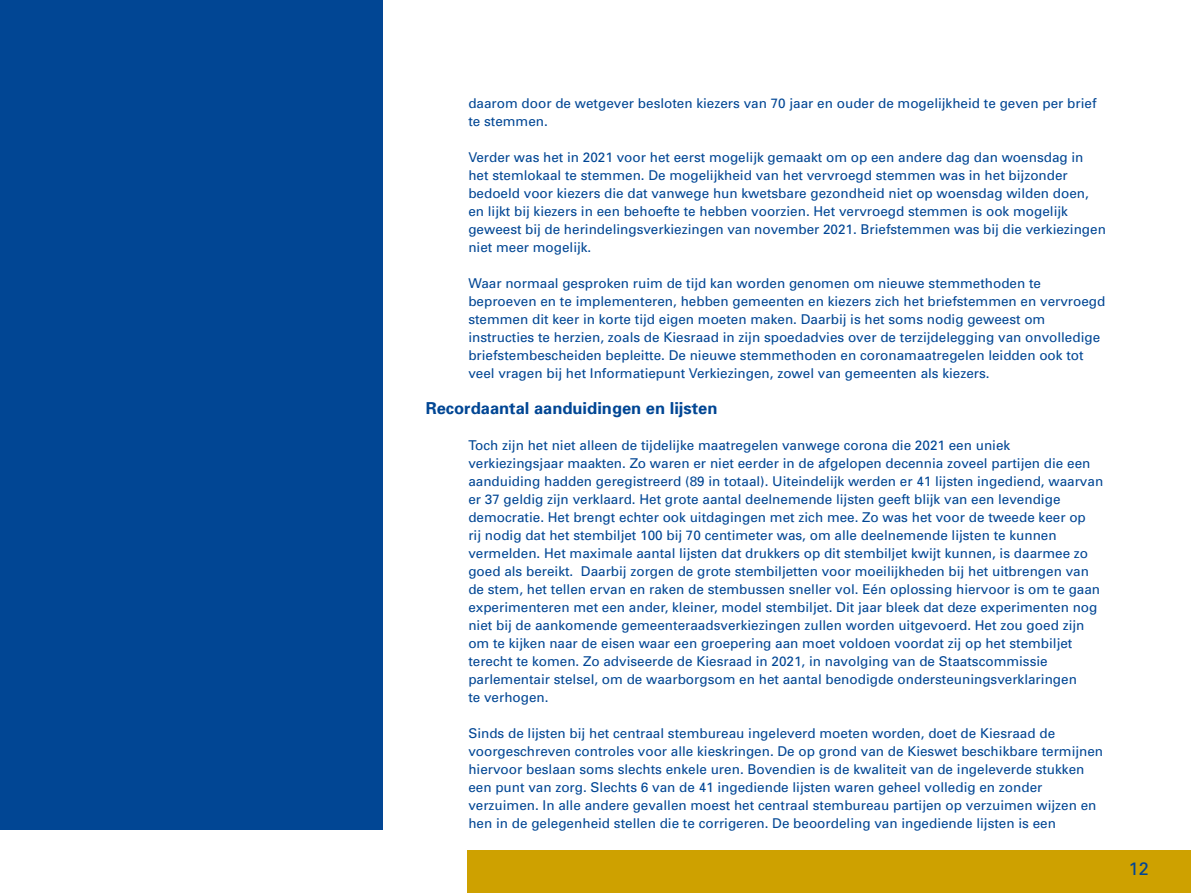
<style>
.page{position:relative;width:1191px;height:893px;background:#fff}
.page>*{position:absolute;margin:0;border:0;box-sizing:border-box;transform-origin:0 0}
.t1{font:18px "Univers";color:#014694}
.Tussenkop{font:700 16.5px "Univers";color:#014694}
.Broodtekst{font:13.5px/18px "Univers";color:#014694}
</style>
<div class="page">
<div style="left:467px;top:850px;width:724px;height:43px;background:#cea100"></div>
<div style="left:0;top:0;width:383px;height:829px;background:#014694"></div>
<p class="Broodtekst" style="left:468px;top:94px;width:629px">daarom door de wetgever besloten kiezers van 70 jaar en ouder de mogelijkheid te geven per brief te stemmen.</p>
<p class="Broodtekst" style="left:468px;top:148px;width:639px">Verder was het in 2021 voor het eerst mogelijk gemaakt om op een andere dag dan woensdag in het stemlokaal te stemmen. De mogelijkheid van het vervroegd stemmen was in het bijzonder bedoeld voor kiezers die dat vanwege hun kwetsbare gezondheid niet op woensdag wilden doen, en lijkt bij kiezers in een behoefte te hebben voorzien. Het vervroegd stemmen is ook mogelijk geweest bij de herindelingsverkiezingen van november 2021. Briefstemmen was bij die verkiezingen niet meer mogelijk.</p>
<p class="Broodtekst" style="left:468px;top:274px;width:638px">Waar normaal gesproken ruim de tijd kan worden genomen om nieuwe stemmethoden te beproeven en te implementeren, hebben gemeenten en kiezers zich het briefstemmen en vervroegd stemmen dit keer in korte tijd eigen moeten maken. Daarbij is het soms nodig geweest om instructies te herzien, zoals de Kiesraad in zijn spoedadvies over de terzijdelegging van onvolledige briefstembescheiden bepleitte. De nieuwe stemmethoden en coronamaatregelen leidden ook tot veel vragen bij het Informatiepunt Verkiezingen, zowel van gemeenten als kiezers.</p>
<p class="Tussenkop" style="left:426px;top:398px;width:293px">Recordaantal aanduidingen en lijsten</p>
<p class="Broodtekst" style="left:468px;top:436px;width:636px">Toch zijn het niet alleen de tijdelijke maatregelen vanwege corona die 2021 een uniek verkiezingsjaar maakten. Zo waren er niet eerder in de afgelopen decennia zoveel partijen die een aanduiding hadden geregistreerd (89 in totaal). Uiteindelijk werden er 41 lijsten ingediend, waarvan er 37 geldig zijn verklaard. Het grote aantal deelnemende lijsten geeft blijk van een levendige democratie. Het brengt echter ook uitdagingen met zich mee. Zo was het voor de tweede keer op<br>rij nodig dat het stembiljet 100 bij 70 centimeter was, om alle deelnemende lijsten te kunnen vermelden. Het maximale aantal lijsten dat drukkers op dit stembiljet kwijt kunnen, is daarmee zo goed als bereikt. Daarbij zorgen de grote stembiljetten voor moeilijkheden bij het uitbrengen van de stem, het tellen ervan en raken de stembussen sneller vol. Eén oplossing hiervoor is om te gaan experimenteren met een ander, kleiner, model stembiljet. Dit jaar bleek dat deze experimenten nog niet bij de aankomende gemeenteraadsverkiezingen zullen worden uitgevoerd. Het zou goed zijn om te kijken naar de eisen waar een groepering aan moet voldoen voordat zij op het stembiljet terecht te komen. Zo adviseerde de Kiesraad in 2021, in navolging van de Staatscommissie parlementair stelsel, om de waarborgsom en het aantal benodigde ondersteuningsverklaringen<br>te verhogen.</p>
<p class="Broodtekst" style="left:468px;top:724px;width:636px">Sinds de lijsten bij het centraal stembureau ingeleverd moeten worden, doet de Kiesraad de voorgeschreven controles voor alle kieskringen. De op grond van de Kieswet beschikbare termijnen hiervoor beslaan soms slechts enkele uren. Bovendien is de kwaliteit van de ingeleverde stukken een punt van zorg. Slechts 6 van de 41 ingediende lijsten waren geheel volledig en zonder verzuimen. In alle andere gevallen moest het centraal stembureau partijen op verzuimen wijzen en hen in de gelegenheid stellen die te corrigeren. De beoordeling van ingediende lijsten is een</p>
<h1 class="t1" style="left:1128px;top:858px;width:22px">12</h1>
</div>
